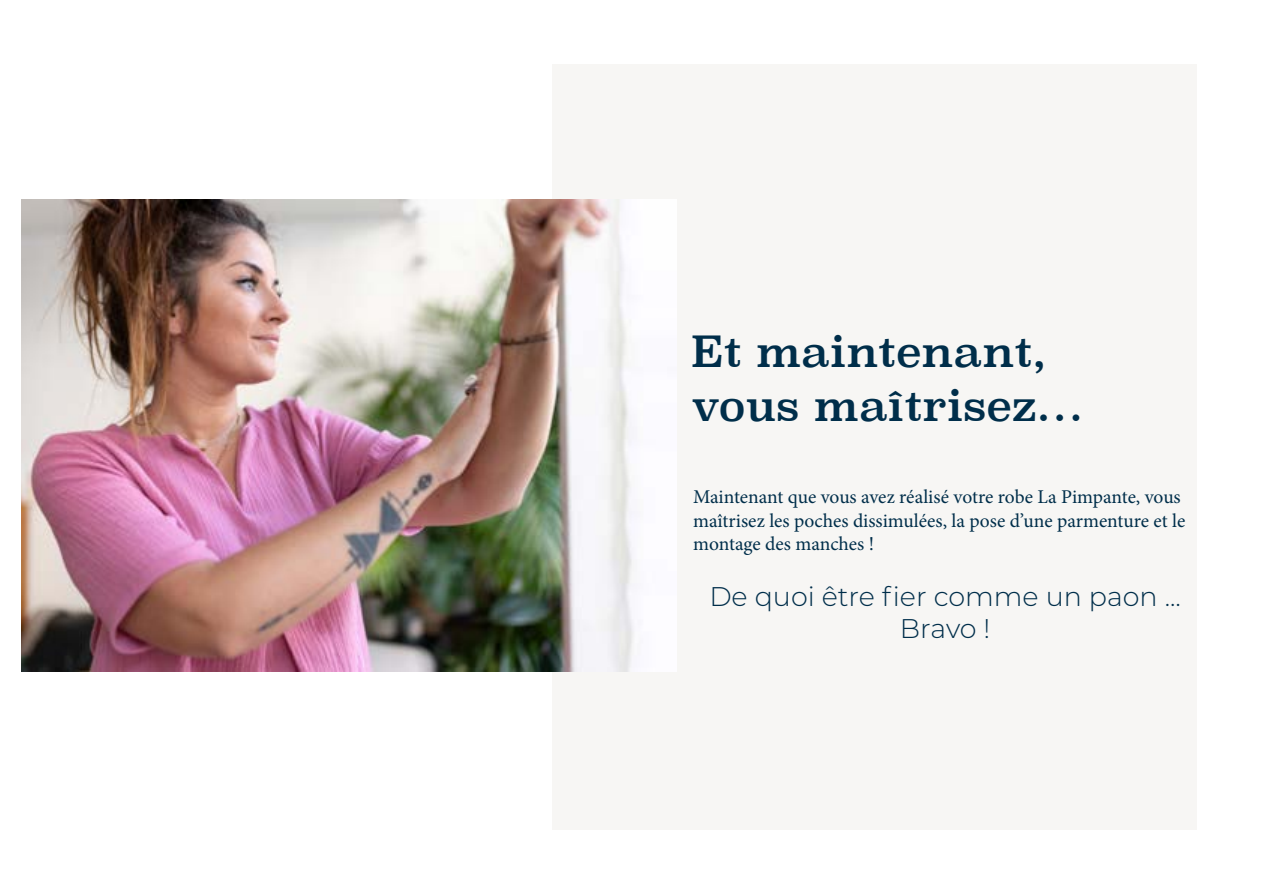
<style>
.page{position:relative;width:1263px;height:893px;background:#fff}
.page>*{position:absolute;margin:0;border:0;box-sizing:border-box;transform-origin:0 0}
.t1{font:42px/54px "Superclarendon Rg";color:#002e4a}
.t2{font:300 27px/32.4px "Montserrat";color:#002e4a;text-align:center}
.t3{font:19.5px/23.4px "Minion Pro";letter-spacing:-.005em;color:#002e4a}
</style>
<div class="page">
<div style="left:553px;top:64px;width:644px;height:765px;background:#f7f6f4"></div>
<img style="left:21px;top:200px;width:655px;height:472px">
<h1 class="t1" style="left:691px;top:324px;width:393px">Et maintenant, vous maîtrisez…</h1>
<p class="t3" style="left:693px;top:485px;width:494px">Maintenant que vous avez réalisé votre robe La Pimpante, vous maîtrisez les poches dissimulées, la pose d’une parmenture et le montage des manches !</p>
<h2 class="t2" style="left:709px;top:579px;width:473px">De quoi être fier comme un paon ...<br>Bravo !</h2>
</div>
